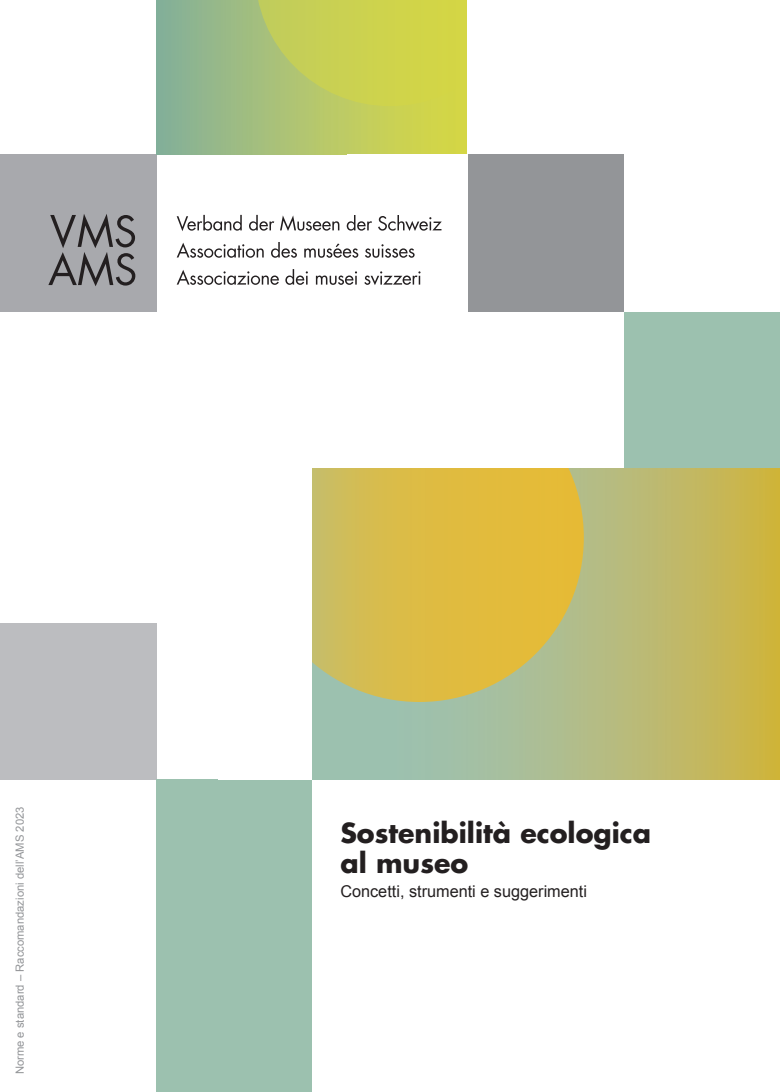
<style>
.page{position:relative;width:780px;height:1092px;background:#fff}
.page>*{position:absolute;margin:0;border:0;box-sizing:border-box;transform-origin:0 0}
.t1{font:700 26.88px/30px "Futura Std";color:#231f20}
.t2{font:16.25px "Arial";color:#231f20}
.t3{font:11.25px "Arial";color:#939598}
</style>
<div class="page">
<div style="left:0;top:154px;width:156px;height:158px;background:#a8a9ad"></div>
<div style="left:0;top:624px;width:156px;height:156px;background:#bcbdc0"></div>
<div style="left:156px;top:0;width:312px;height:154px;background:linear-gradient(to right,#86b09b,#dcda41)"></div>
<div style="left:156px;top:780px;width:156px;height:311px;background:#9cc1af"></div>
<svg style="left:177px;top:269px;width:243px;height:16px"></svg>
<svg style="left:177px;top:242px;width:237px;height:16px"></svg>
<svg style="left:177px;top:215px;width:264px;height:16px"></svg>
<svg style="left:48px;top:214px;width:87px;height:72px"></svg>
<svg style="left:312px;top:468px;width:468px;height:312px"></svg>
<svg style="left:255px;top:373px;width:328px;height:329px;fill:#dfbb41"></svg>
<div style="left:218px;top:333px;width:94px;height:447px;background:#fff"></div>
<div style="left:309px;top:312px;width:471px;height:156px;background:#fff"></div>
<svg style="left:255px;top:0;width:213px;height:106px"></svg>
<div style="left:468px;top:154px;width:156px;height:158px;background:#939598"></div>
<div style="left:624px;top:312px;width:156px;height:156px;background:#9cc1af"></div>
<p class="t3" style="left:12px;top:1074px;width:269px;rotate:-90deg">Norme e standard – Raccomandazioni dell’AMS 2023</p>
<h1 class="t1" style="left:340px;top:817px;width:312px">Sostenibilità ecologica al museo</h1>
<h2 class="t2" style="left:340px;top:880px;width:248px">Concetti, strumenti e suggerimenti</h2>
</div>
